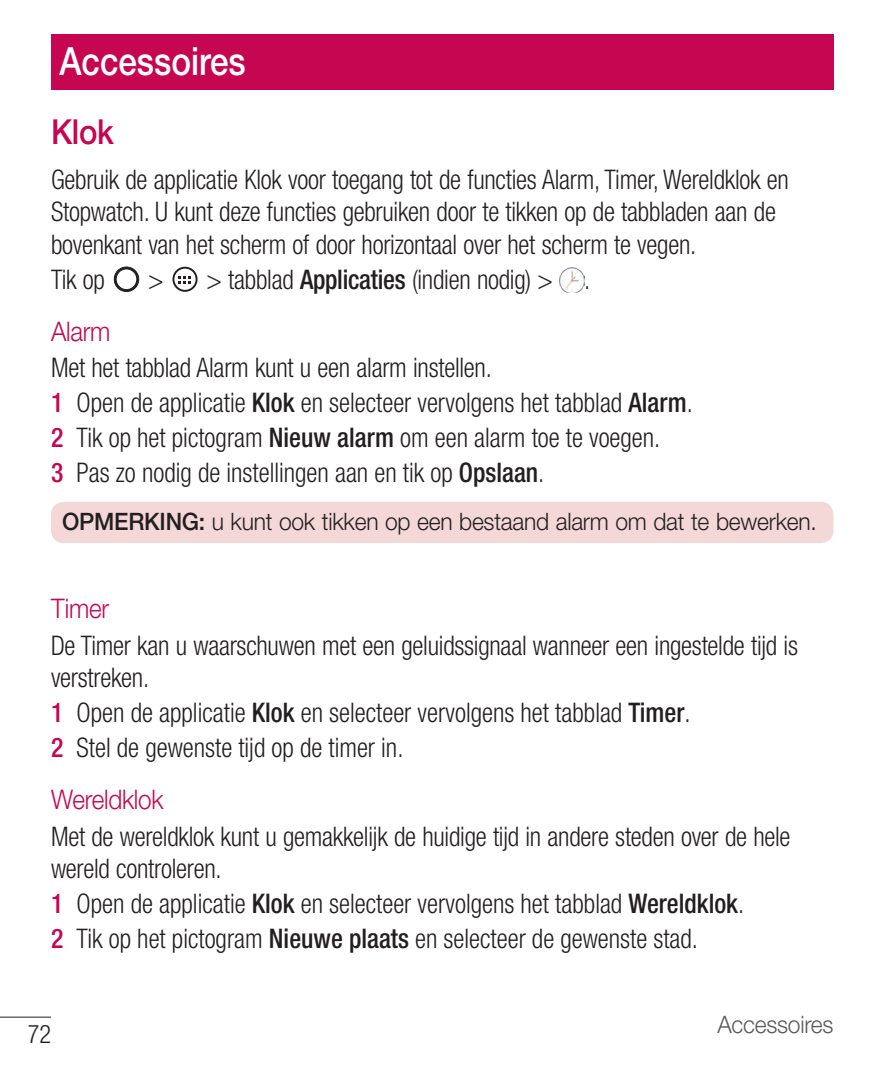
<style>
.page{position:relative;width:893px;height:1072px;background:#fff}
.page>*{position:absolute;margin:0;border:0;box-sizing:border-box;transform-origin:0 0}
.t1{font:500 39px "Helvetica Neue LT Pro";color:#fff;scale:.85 1}
.t2{font:500 34.5px "Helvetica Neue LT Pro";color:#c60651;scale:.9 1}
.t3{font:300 condensed 27px/34.8px "Helvetica Neue LT Pro";letter-spacing:-.01em;color:#231f20;scale:.95 1}
.t4{font:300 27px "Helvetica Neue LT Pro";letter-spacing:-.01em;color:#c60651;scale:.9 1}
.t5{font:300 condensed 25.5px "Helvetica Neue LT Pro";color:#231f20;scale:.95 1}
.t6{font:300 24px "Helvetica Neue LT Pro";letter-spacing:-.01em;color:#231f20;scale:.95 1}
.t7{font:300 24px "Helvetica Neue LT Pro";letter-spacing:-.01em;color:#58595b;scale:.95 1}
.s1{font-weight:500}
.s2{font-weight:500;color:#c60651}
</style>
<div class="page">
<hr style="left:0;top:1016px;width:51px;height:1px;background:#231f20">
<svg style="left:114px;top:267px;width:25px;height:24px"></svg>
<svg style="left:172px;top:267px;width:26px;height:25px"></svg>
<img style="left:559px;top:267px;width:26px;height:26px">
<div style="left:51px;top:502px;width:782px;height:41px;background:#f4d7d7;border-radius:13px"></div>
<div style="left:51px;top:34px;width:782px;height:55px;background:#c60651"></div>
<h1 class="t1" style="left:60px;top:38px;width:221px">Accessoires</h1>
<p class="t2" style="left:51px;top:111px;width:71px">Klok</p>
<p class="t3" style="left:51px;top:163px;width:778px;line-height:32.4px">Gebruik de applicatie Klok voor toegang tot de functies Alarm, Timer, Wereldklok en<br>Stopwatch. U kunt deze functies gebruiken door te tikken op de tabbladen aan de bovenkant van het scherm of door horizontaal over het scherm te vegen.</p>
<p class="t3" style="left:51px;top:261px;width:58px">Tik op</p>
<p class="t3" style="left:148px;top:261px;width:467px">&gt; &gt; tabblad <span class="s1">Applicaties</span> (indien nodig) &gt; .</p>
<p class="t4" style="left:51px;top:314px;width:67px">Alarm</p>
<p class="t3" style="left:51px;top:350px;width:677px">Met het tabblad Alarm kunt u een alarm instellen.<br><span class="s2">1</span> Open de applicatie <span class="s1">Klok</span> en selecteer vervolgens het tabblad <span class="s1">Alarm</span>.<br><span class="s2">2</span> Tik op het pictogram <span class="s1">Nieuw alarm</span> om een alarm toe te voegen.<br><span class="s2">3</span> Pas zo nodig de instellingen aan en tik op <span class="s1">Opslaan</span>.</p>
<p class="t6" style="left:62px;top:507px;width:796px"><span class="s1">OPMERKING:</span> u kunt ook tikken op een bestaand alarm om dat te bewerken.</p>
<p class="t4" style="left:51px;top:592px;width:66px">Timer</p>
<p class="t3" style="left:51px;top:628px;width:788px;line-height:32.4px">De Timer kan u waarschuwen met een geluidssignaal wanneer een ingestelde tijd is verstreken.</p>
<p class="t3" style="left:51px;top:695px;width:675px"><span class="s2">1</span> Open de applicatie <span class="s1">Klok</span> en selecteer vervolgens het tabblad <span class="s1">Timer</span>.<br><span class="s2">2</span> Stel de gewenste tijd op de timer in.</p>
<p class="t4" style="left:51px;top:783px;width:127px">Wereldklok</p>
<p class="t3" style="left:51px;top:819px;width:780px;line-height:32.4px">Met de wereldklok kunt u gemakkelijk de huidige tijd in andere steden over de hele wereld controleren.</p>
<p class="t3" style="left:51px;top:885px;width:731px"><span class="s2">1</span> Open de applicatie <span class="s1">Klok</span> en selecteer vervolgens het tabblad <span class="s1">Wereldklok</span>.<br><span class="s2">2</span> Tik op het pictogram <span class="s1">Nieuwe plaats</span> en selecteer de gewenste stad.</p>
<p class="t5" style="left:28px;top:1019px;width:26px">72</p>
<p class="t7" style="left:717px;top:1009px;width:124px">Accessoires</p>
</div>
